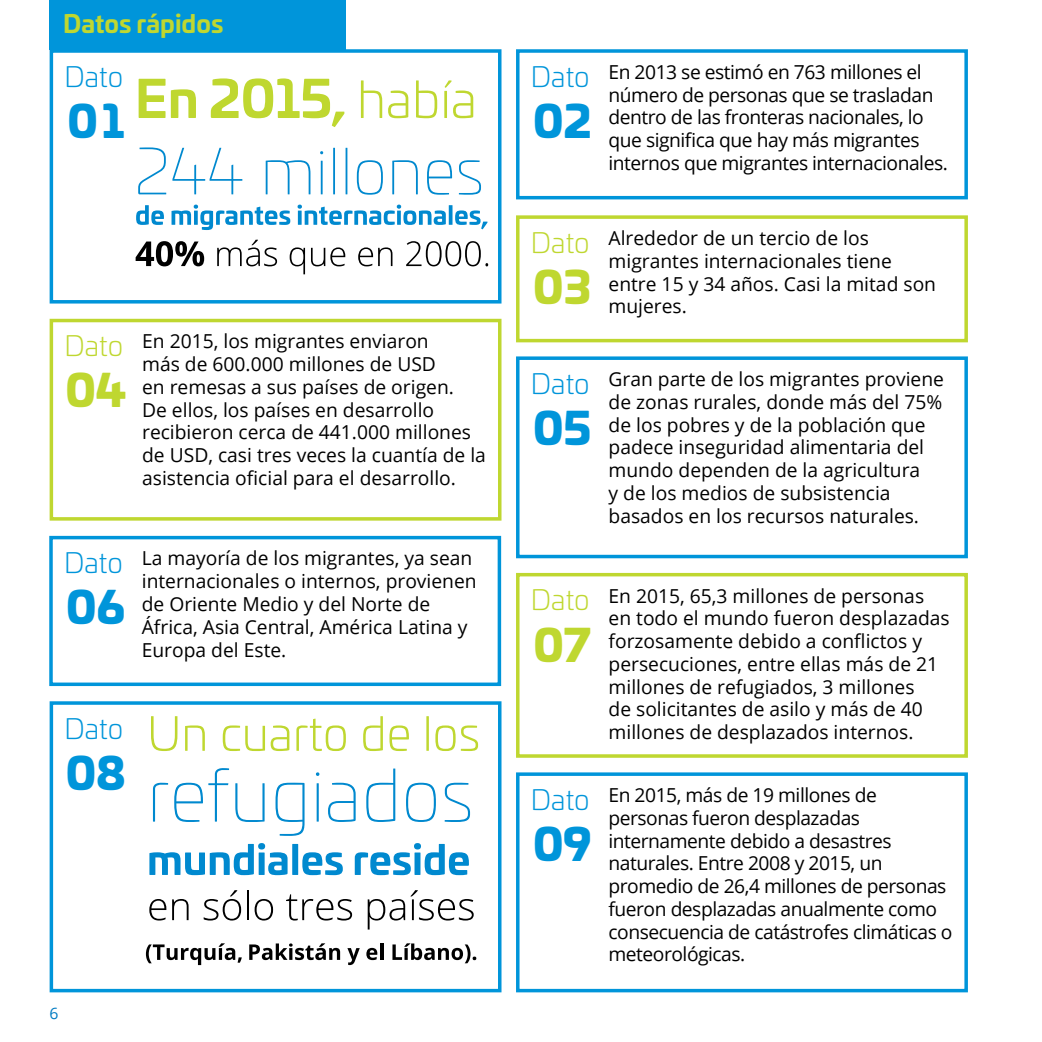
<style>
.page{position:relative;width:1042px;height:1042px;background:#fff}
.page>*{position:absolute;margin:0;border:0;box-sizing:border-box;transform-origin:0 0}
.t1{font:900 43.75px "Univia Pro";color:#0095da}
.t2{font:900 43.75px "Univia Pro";color:#bfd730}
.t3{font:300 28px "Univia Pro";color:#0095da}
.t4{font:300 28px "Univia Pro";color:#bfd730}
.t5{font:700 24.5px "Univia Pro";color:#bfd730}
.t6{font:19.25px/22.8px "Open Sans";color:#000}
.t7{font:19.25px/22.8px "Open Sans";letter-spacing:-.025em;color:#000}
.t8{font:15.75px "Open Sans";color:#007bc2}
</style>
<div class="page">
<div style="left:50px;top:0;width:296px;height:50px;background:#0095da"></div>
<div style="left:516px;top:49px;width:452px;height:150px;border:4px solid #0095da"></div>
<div style="left:516px;top:215px;width:452px;height:127px;border:4px solid #bfd730"></div>
<div style="left:516px;top:356px;width:452px;height:202px;border:4px solid #0095da"></div>
<div style="left:49px;top:536px;width:452px;height:150px;border:4px solid #0095da"></div>
<div style="left:516px;top:772px;width:452px;height:220px;border:4px solid #0095da"></div>
<div style="left:50px;top:319px;width:451px;height:202px;border:4px solid #bfd730"></div>
<div style="left:516px;top:573px;width:452px;height:185px;border:4px solid #bfd730"></div>
<div style="left:50px;top:49px;width:451px;height:254px;border:4px solid #0095da"></div>
<div style="left:50px;top:701px;width:451px;height:291px;border:4px solid #0095da"></div>
<svg style="left:139px;top:79px;width:26px;height:39px"></svg>
<svg style="left:171px;top:89px;width:25px;height:29px"></svg>
<svg style="left:211px;top:78px;width:133px;height:49px"></svg>
<svg style="left:361px;top:80px;width:21px;height:38px"></svg>
<svg style="left:388px;top:91px;width:20px;height:27px"></svg>
<svg style="left:416px;top:80px;width:21px;height:38px"></svg>
<svg style="left:444px;top:80px;width:29px;height:38px"></svg>
<svg style="left:138px;top:147px;width:28px;height:47px"></svg>
<svg style="left:172px;top:148px;width:70px;height:46px"></svg>
<svg style="left:266px;top:160px;width:44px;height:34px"></svg>
<hr style="left:321px;top:161px;width:2px;height:33px;background:#0089cf">
<hr style="left:333px;top:148px;width:2px;height:46px;background:#0089cf">
<hr style="left:345px;top:148px;width:2px;height:46px;background:#0089cf">
<svg style="left:357px;top:160px;width:26px;height:35px"></svg>
<svg style="left:392px;top:160px;width:26px;height:34px"></svg>
<svg style="left:427px;top:160px;width:25px;height:35px"></svg>
<svg style="left:459px;top:160px;width:22px;height:35px"></svg>
<svg style="left:136px;top:205px;width:28px;height:20px"></svg>
<svg style="left:171px;top:205px;width:119px;height:25px"></svg>
<svg style="left:297px;top:205px;width:149px;height:20px"></svg>
<hr style="left:449px;top:205px;width:3px;height:20px;background:#0089cf">
<svg style="left:455px;top:210px;width:32px;height:19px"></svg>
<svg style="left:136px;top:241px;width:68px;height:25px"></svg>
<svg style="left:217px;top:240px;width:60px;height:26px"></svg>
<svg style="left:290px;top:247px;width:15px;height:27px"></svg>
<svg style="left:311px;top:247px;width:34px;height:19px"></svg>
<svg style="left:358px;top:247px;width:34px;height:19px"></svg>
<svg style="left:406px;top:241px;width:82px;height:25px"></svg>
<svg style="left:151px;top:716px;width:26px;height:35px"></svg>
<svg style="left:185px;top:725px;width:20px;height:26px"></svg>
<svg style="left:223px;top:725px;width:42px;height:26px"></svg>
<svg style="left:271px;top:725px;width:18px;height:26px"></svg>
<svg style="left:296px;top:718px;width:50px;height:33px"></svg>
<svg style="left:363px;top:716px;width:20px;height:35px"></svg>
<svg style="left:389px;top:725px;width:20px;height:26px"></svg>
<hr style="left:426px;top:716px;width:3px;height:35px;background:#bfd730">
<svg style="left:435px;top:725px;width:43px;height:26px"></svg>
<svg style="left:153px;top:783px;width:15px;height:38px"></svg>
<svg style="left:174px;top:768px;width:55px;height:54px"></svg>
<svg style="left:235px;top:783px;width:30px;height:39px"></svg>
<svg style="left:275px;top:782px;width:29px;height:54px"></svg>
<svg style="left:316px;top:772px;width:3px;height:4px"></svg>
<hr style="left:317px;top:783px;width:2px;height:38px;background:#0089cf">
<svg style="left:328px;top:783px;width:28px;height:39px"></svg>
<svg style="left:366px;top:768px;width:29px;height:54px"></svg>
<svg style="left:406px;top:783px;width:30px;height:39px"></svg>
<svg style="left:445px;top:783px;width:25px;height:39px"></svg>
<svg style="left:149px;top:843px;width:138px;height:32px"></svg>
<div style="left:292px;top:844px;width:6px;height:31px;background:#0089cf"></div>
<svg style="left:302px;top:852px;width:41px;height:23px"></svg>
<svg style="left:355px;top:843px;width:114px;height:32px"></svg>
<svg style="left:149px;top:899px;width:17px;height:21px"></svg>
<svg style="left:172px;top:899px;width:17px;height:21px"></svg>
<svg style="left:204px;top:890px;width:37px;height:30px"></svg>
<hr style="left:247px;top:890px;width:2px;height:30px;background:#000">
<svg style="left:255px;top:899px;width:18px;height:21px"></svg>
<svg style="left:286px;top:894px;width:66px;height:26px"></svg>
<svg style="left:368px;top:890px;width:106px;height:39px"></svg>
<svg style="left:146px;top:943px;width:96px;height:22px"></svg>
<svg style="left:249px;top:943px;width:91px;height:17px"></svg>
<svg style="left:347px;top:948px;width:13px;height:17px"></svg>
<svg style="left:366px;top:948px;width:11px;height:12px"></svg>
<hr style="left:380px;top:943px;width:3px;height:17px;background:#000">
<svg style="left:392px;top:943px;width:84px;height:20px"></svg>
<p class="t5" style="left:63px;top:4px;width:162px">Datos rápidos</p>
<h2 class="t3" style="left:64px;top:56px;width:60px">Dato</h2>
<h1 class="t1" style="left:68px;top:85px;width:58px">01</h1>
<h2 class="t4" style="left:64px;top:326px;width:60px">Dato</h2>
<h1 class="t2" style="left:65px;top:355px;width:62px">04</h1>
<p class="t6" style="left:142px;top:329px;width:345px">En 2015, los migrantes enviaron<br>más de 600.000 millones de USD<br>en remesas a sus países de origen.<br>De ellos, los países en desarrollo recibieron cerca de 441.000 millones de USD, casi tres veces la cuantía de la asistencia oficial para el desarrollo.</p>
<h2 class="t3" style="left:64px;top:543px;width:60px">Dato</h2>
<h1 class="t1" style="left:66px;top:572px;width:60px">06</h1>
<p class="t6" style="left:142px;top:546px;width:336px">La mayoría de los migrantes, ya sean internacionales o internos, provienen de Oriente Medio y del Norte de<br>África, Asia Central, América Latina y<br>Europa del Este.</p>
<h2 class="t3" style="left:64px;top:708px;width:60px">Dato</h2>
<h1 class="t1" style="left:66px;top:737px;width:62px">08</h1>
<p class="t8" style="left:50px;top:1002px;width:11px">6</p>
<h2 class="t3" style="left:531px;top:56px;width:60px">Dato</h2>
<h1 class="t1" style="left:533px;top:85px;width:60px">02</h1>
<p class="t7" style="left:608px;top:60px;width:341px">En 2013 se estimó en 763 millones el número de personas que se trasladan dentro de las fronteras nacionales, lo que significa que hay más migrantes internos que migrantes internacionales.</p>
<h2 class="t4" style="left:531px;top:222px;width:60px">Dato</h2>
<h1 class="t2" style="left:533px;top:251px;width:60px">03</h1>
<p class="t6" style="left:608px;top:226px;width:329px">Alrededor de un tercio de los migrantes internacionales tiene entre 15 y 34 años. Casi la mitad son mujeres.</p>
<h2 class="t3" style="left:531px;top:363px;width:60px">Dato</h2>
<h1 class="t1" style="left:533px;top:392px;width:60px">05</h1>
<p class="t6" style="left:608px;top:367px;width:337px">Gran parte de los migrantes proviene de zonas rurales, donde más del 75% de los pobres y de la población que padece inseguridad alimentaria del mundo dependen de la agricultura<br>y de los medios de subsistencia basados en los recursos naturales.</p>
<h2 class="t4" style="left:531px;top:580px;width:60px">Dato</h2>
<h1 class="t2" style="left:533px;top:609px;width:59px">07</h1>
<h2 class="t3" style="left:531px;top:779px;width:60px">Dato</h2>
<h1 class="t1" style="left:533px;top:808px;width:60px">09</h1>
<p class="t6" style="left:608px;top:584px;width:343px">En 2015, 65,3 millones de personas en todo el mundo fueron desplazadas forzosamente debido a conflictos y persecuciones, entre ellas más de 21 millones de refugiados, 3 millones<br>de solicitantes de asilo y más de 40 millones de desplazados internos.</p>
<p class="t7" style="left:608px;top:783px;width:345px">En 2015, más de 19 millones de personas fueron desplazadas internamente debido a desastres naturales. Entre 2008 y 2015, un promedio de 26,4 millones de personas fueron desplazadas anualmente como consecuencia de catástrofes climáticas o meteorológicas.</p>
</div>
